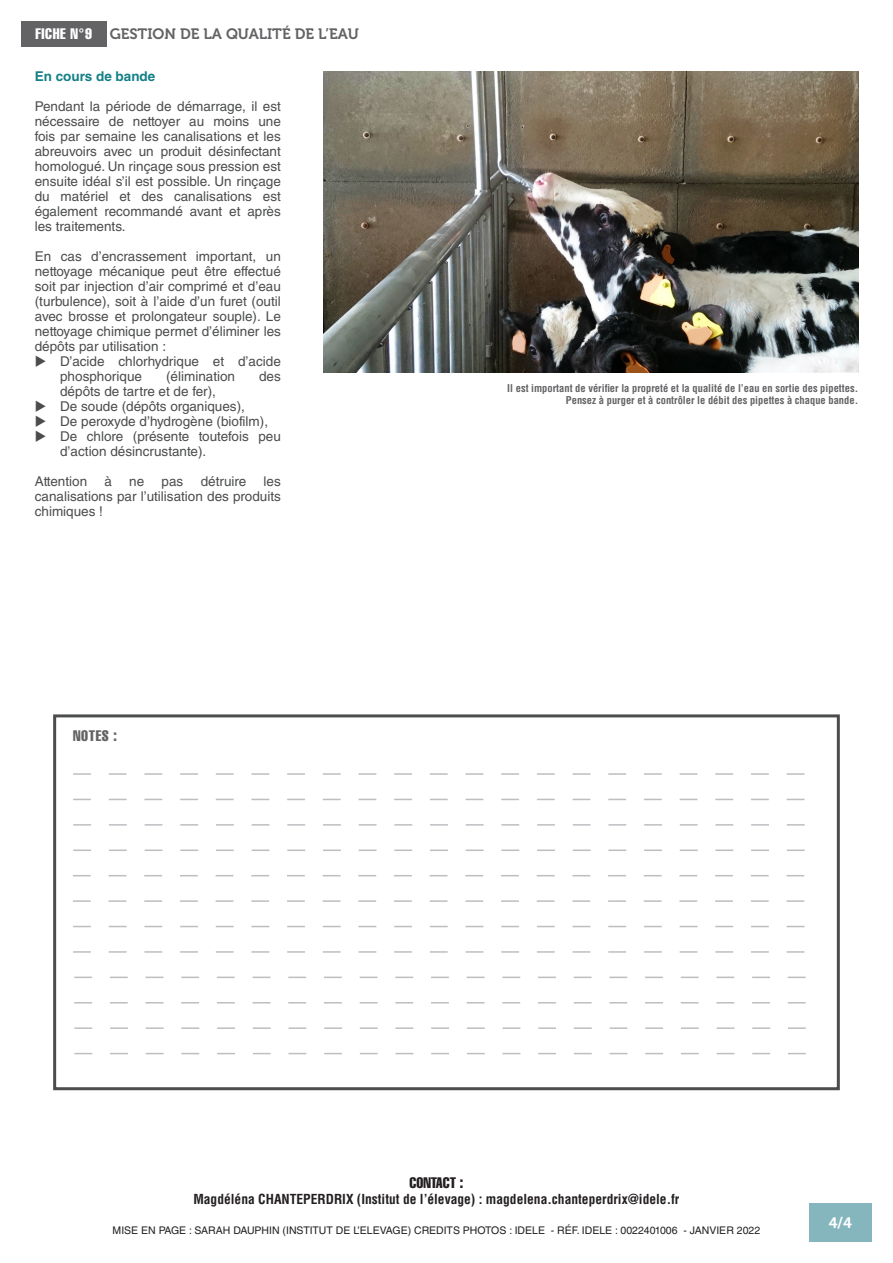
<style>
.page{position:relative;width:893px;height:1263px;background:#fff}
.page>*{position:absolute;margin:0;border:0;box-sizing:border-box;transform-origin:0 0}
.t1{font:15px "Museo 700";color:#636366}
.t2{font:15px "Helvetica LT Std Comp";letter-spacing:.04em;color:#fff}
.t3{font:15px "Helvetica LT Std Comp";color:#231f20}
.t4{font:15px "Helvetica LT Std Comp";letter-spacing:.04em;color:#636366}
.t5{font:15px "Museo 700";color:#fff}
.t6{font:13.5px/15px "Helvetica LT Std";color:#4b4c4d;text-align:justify}
.t7{font:700 condensed 13.5px "Helvetica LT Std";color:#231f20}
.t8{font:700 13.5px "Helvetica LT Std";color:#148087}
.t9{font:700 condensed 10.5px "Helvetica LT Std";color:#636366}
.t10{font:10.5px "Helvetica LT Std";color:#231f20}
</style>
<div class="page">
<div style="left:809px;top:1203px;width:63px;height:39px;background:#85b6be"></div>
<div style="left:21px;top:21px;width:85px;height:26px;background:#636366"></div>
<div style="left:53px;top:714px;width:787px;height:376px;border:3px solid #4b4c4d"></div>
<svg style="left:73px;top:773px;width:731px;height:2px"></svg>
<svg style="left:73px;top:799px;width:731px;height:1px"></svg>
<svg style="left:73px;top:824px;width:732px;height:2px"></svg>
<svg style="left:73px;top:849px;width:732px;height:2px"></svg>
<svg style="left:73px;top:875px;width:731px;height:1px"></svg>
<svg style="left:73px;top:900px;width:731px;height:2px"></svg>
<svg style="left:73px;top:926px;width:731px;height:1px"></svg>
<svg style="left:73px;top:951px;width:731px;height:2px"></svg>
<svg style="left:74px;top:976px;width:732px;height:2px"></svg>
<svg style="left:74px;top:1002px;width:732px;height:1px"></svg>
<svg style="left:74px;top:1027px;width:732px;height:2px"></svg>
<svg style="left:74px;top:1053px;width:732px;height:1px"></svg>
<img style="left:323px;top:71px;width:535px;height:301px">
<p class="t2" style="left:35px;top:25px;width:58px">FICHE N°9</p>
<p class="t1" style="left:110px;top:26px;width:251px">GESTION DE LA QUALITÉ DE L’EAU</p>
<p class="t8" style="left:35px;top:68px;width:122px">En cours de bande</p>
<p class="t6" style="left:35px;top:99px;width:248px">Pendant la période de démarrage, il est nécessaire de nettoyer au moins une fois par semaine les canalisations et les abreuvoirs avec un produit désinfectant homologué. Un rinçage sous pression est ensuite idéal s’il est possible. Un rinçage du matériel et des canalisations est également recommandé avant et après les traitements.</p>
<p class="t6" style="left:35px;top:249px;width:248px">En cas d’encrassement important, un nettoyage mécanique peut être effectué soit par injection d’air comprimé et d’eau (turbulence), soit à l’aide d’un furet (outil avec brosse et prolongateur souple). Le nettoyage chimique permet d’éliminer les dépôts par utilisation :</p>
<p class="t6" style="left:60px;top:354px;width:222px;text-indent:-25px">◆ D’acide chlorhydrique et d’acide phosphorique</p>
<p class="t6" style="left:166px;top:369px;width:71px">(élimination</p>
<p class="t6" style="left:259px;top:369px;width:23px">des</p>
<p class="t6" style="left:60px;top:384px;width:157px">dépôts de tartre et de fer),</p>
<p class="t6" style="left:35px;top:399px;width:212px">◆ De soude (dépôts organiques),</p>
<p class="t6" style="left:35px;top:414px;width:235px">◆ De peroxyde d’hydrogène (biofilm),</p>
<p class="t6" style="left:60px;top:429px;width:222px;text-indent:-25px">◆ De chlore (présente toutefois peu d’action désincrustante).</p>
<p class="t6" style="left:35px;top:474px;width:54px">Attention</p>
<p class="t6" style="left:105px;top:474px;width:9px">à</p>
<p class="t6" style="left:129px;top:474px;width:17px">ne</p>
<p class="t6" style="left:162px;top:474px;width:23px">pas</p>
<p class="t6" style="left:201px;top:474px;width:47px">détruire</p>
<p class="t6" style="left:35px;top:474px;width:248px;text-indent:229px">les canalisations par l’utilisation des produits chimiques !</p>
<p class="t4" style="left:73px;top:726px;width:45px">NOTES :</p>
<p class="t9" style="left:507px;top:382px;width:352px">Il est important de vérifier la propreté et la qualité de l’eau en sortie des pipettes.</p>
<p class="t9" style="left:566px;top:394px;width:294px">Pensez à purger et à contrôler le débit des pipettes à chaque bande.</p>
<p class="t3" style="left:410px;top:1173px;width:55px">CONTACT :</p>
<p class="t7" style="left:193px;top:1191px;width:488px">Magdéléna CHANTEPERDRIX (Institut de l’élevage) : magdelena.chanteperdrix@idele.fr</p>
<p class="t10" style="left:113px;top:1224px;width:649px">MISE EN PAGE : SARAH DAUPHIN (INSTITUT DE L’ELEVAGE) CREDITS PHOTOS : IDELE - RÉF. IDELE : 0022401006 - JANVIER 2022</p>
<p class="t5" style="left:829px;top:1215px;width:25px">4/4</p>
</div>
